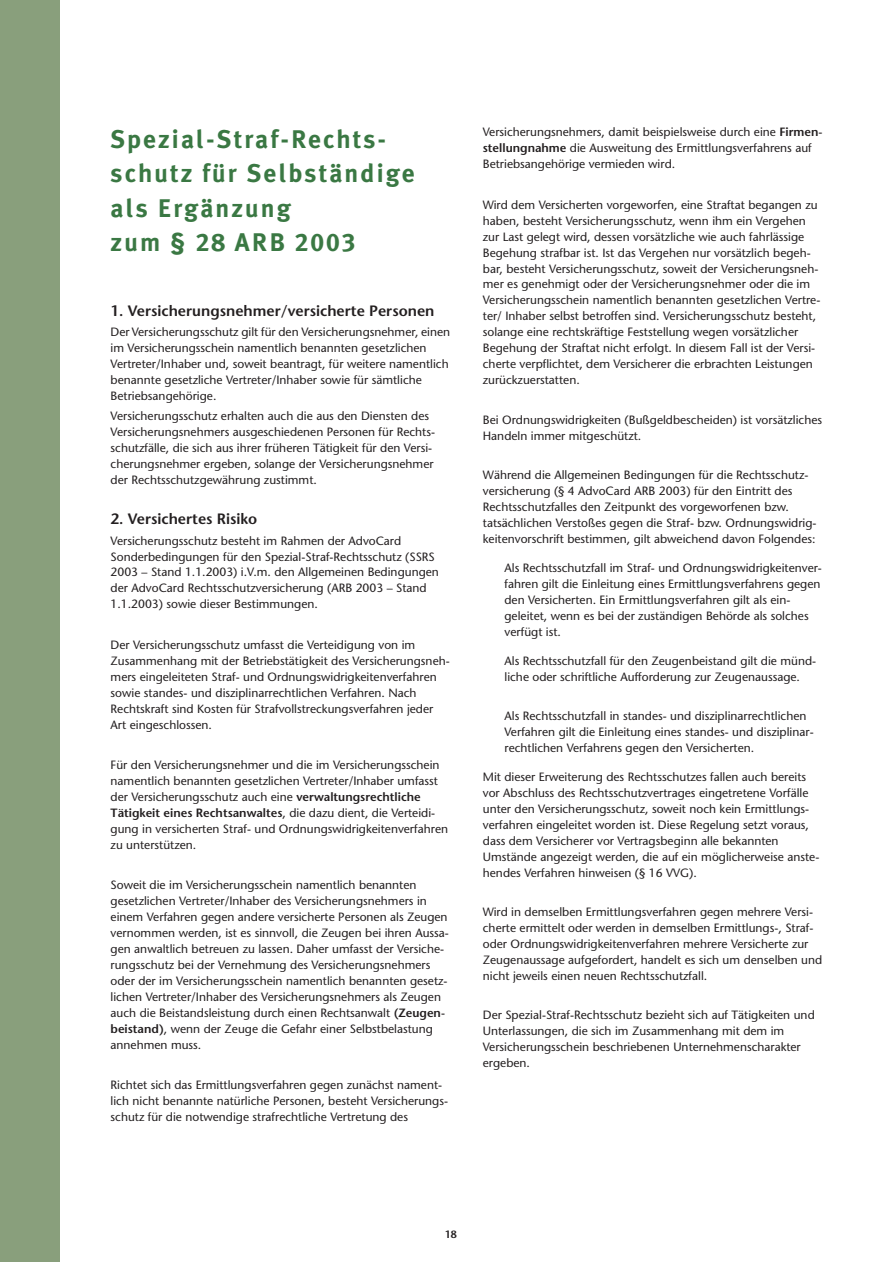
<style>
.page{position:relative;width:893px;height:1262px;background:#fff}
.page>*{position:absolute;margin:0;border:0;box-sizing:border-box;transform-origin:0 0}
.t1{font:700 25.5px/34.5px "Meta Plus";letter-spacing:.08em;color:#3a7843}
.t2{font:600 15px "Stone Sans";color:#231f20}
.t3{font:12px/15.9px "Stone Sans";color:#231f20}
.t4{font:600 10.5px "Stone Sans";color:#231f20}
.s1{font-family:"Meta Plus Bold Caps";font-weight:400}
.s2{font-weight:600}
</style>
<div class="page">
<div style="left:0;top:0;width:60px;height:1261px;background:#899f7c"></div>
<h1 class="t1" style="left:111px;top:124px;width:306px">Spezial-Straf-Rechts&shy;schutz für Selbständige als Ergänzung<br>zum § <span class="s1">28</span> ARB <span class="s1">2003</span></h1>
<p class="t2" style="left:111px;top:305px;width:325px">1. Versicherungsnehmer/versicherte Personen</p>
<p class="t3" style="left:111px;top:325px;width:341px">Der Versicherungsschutz gilt für den Versicherungsnehmer, einen im Versicherungsschein namentlich benannten gesetzlichen Vertreter/Inhaber und, soweit beantragt, für weitere namentlich benannte gesetzliche Vertreter/Inhaber sowie für sämtliche Betriebsangehörige.</p>
<p class="t3" style="left:111px;top:409px;width:326px">Versicherungsschutz erhalten auch die aus den Diensten des Versicherungsnehmers ausgeschiedenen Personen für Rechts&shy;schutzfälle, die sich aus ihrer früheren Tätigkeit für den Versi&shy;cherungsnehmer ergeben, solange der Versicherungsnehmer der Rechtsschutzgewährung zustimmt.</p>
<p class="t2" style="left:111px;top:513px;width:148px">2. Versichertes Risiko</p>
<p class="t3" style="left:111px;top:533px;width:330px">Versicherungsschutz besteht im Rahmen der AdvoCard Sonderbedingungen für den Spezial-Straf-Rechtsschutz (SSRS 2003 – Stand 1.1.2003) i.V.m. den Allgemeinen Bedingungen der AdvoCard Rechtsschutzversicherung (ARB 2003 – Stand 1.1.2003) sowie dieser Bestimmungen.</p>
<p class="t3" style="left:111px;top:638px;width:340px">Der Versicherungsschutz umfasst die Verteidigung von im Zusammenhang mit der Betriebstätigkeit des Versicherungsneh&shy;mers eingeleiteten Straf- und Ordnungswidrigkeitenverfahren sowie standes- und disziplinarrechtlichen Verfahren. Nach Rechtskraft sind Kosten für Strafvollstreckungsverfahren jeder Art eingeschlossen.</p>
<p class="t3" style="left:111px;top:758px;width:339px">Für den Versicherungsnehmer und die im Versicherungsschein namentlich benannten gesetzlichen Vertreter/Inhaber umfasst der Versicherungsschutz auch eine <span class="s2">verwaltungsrechtliche Tätigkeit eines Rechtsanwaltes</span>, die dazu dient, die Verteidi&shy;gung in versicherten Straf- und Ordnungswidrigkeitenverfahren zu unterstützen.</p>
<p class="t3" style="left:111px;top:878px;width:340px">Soweit die im Versicherungsschein namentlich benannten gesetzlichen Vertreter/Inhaber des Versicherungsnehmers in einem Verfahren gegen andere versicherte Personen als Zeugen vernommen werden, ist es sinnvoll, die Zeugen bei ihren Aussa&shy;gen anwaltlich betreuen zu lassen. Daher umfasst der Versiche&shy;rungsschutz bei der Vernehmung des Versicherungsnehmers oder der im Versicherungsschein namentlich benannten gesetz&shy;lichen Vertreter/Inhaber des Versicherungsnehmers als Zeugen auch die Beistandsleistung durch einen Rechtsanwalt <span class="s2">(Zeugen&shy;beistand)</span>, wenn der Zeuge die Gefahr einer Selbstbelastung annehmen muss.</p>
<p class="t3" style="left:111px;top:1078px;width:339px">Richtet sich das Ermittlungsverfahren gegen zunächst nament&shy;lich nicht benannte natürliche Personen, besteht Versicherungs&shy;schutz für die notwendige strafrechtliche Vertretung des</p>
<p class="t3" style="left:483px;top:126px;width:341px">Versicherungsnehmers, damit beispielsweise durch eine <span class="s2">Firmen&shy;stellungnahme</span> die Ausweitung des Ermittlungsverfahrens auf<br>Betriebsangehörige vermieden wird.</p>
<p class="t3" style="left:483px;top:198px;width:339px">Wird dem Versicherten vorgeworfen, eine Straftat begangen zu haben, besteht Versicherungsschutz, wenn ihm ein Vergehen zur Last gelegt wird, dessen vorsätzliche wie auch fahrlässige Begehung strafbar ist. Ist das Vergehen nur vorsätzlich begeh&shy;bar, besteht Versicherungsschutz, soweit der Versicherungsneh&shy;mer es genehmigt oder der Versicherungsnehmer oder die im Versicherungsschein namentlich benannten gesetzlichen Vertre&shy;ter/ Inhaber selbst betroffen sind. Versicherungsschutz besteht, solange eine rechtskräftige Feststellung wegen vorsätzlicher Begehung der Straftat nicht erfolgt. In diesem Fall ist der Versi&shy;cherte verpflichtet, dem Versicherer die erbrachten Leistungen zurückzuerstatten.</p>
<p class="t3" style="left:483px;top:413px;width:341px">Bei Ordnungswidrigkeiten (Bußgeldbescheiden) ist vorsätzliches<br>Handeln immer mitgeschützt.</p>
<p class="t3" style="left:483px;top:468px;width:335px">Während die Allgemeinen Bedingungen für die Rechtsschutz&shy;versicherung (§ 4 AdvoCard ARB 2003) für den Eintritt des Rechtsschutzfalles den Zeitpunkt des vorgeworfenen bzw. tatsächlichen Verstoßes gegen die Straf- bzw. Ordnungswidrig&shy;keitenvorschrift bestimmen, gilt abweichend davon Folgendes:</p>
<p class="t3" style="left:504px;top:561px;width:319px">Als Rechtsschutzfall im Straf- und Ordnungswidrigkeitenver&shy;fahren gilt die Einleitung eines Ermittlungsverfahrens gegen den Versicherten. Ein Ermittlungsverfahren gilt als ein&shy;geleitet, wenn es bei der zuständigen Behörde als solches verfügt ist.</p>
<p class="t3" style="left:504px;top:653px;width:313px">Als Rechtsschutzfall für den Zeugenbeistand gilt die münd&shy;liche oder schriftliche Aufforderung zur Zeugenaussage.</p>
<p class="t3" style="left:504px;top:709px;width:311px">Als Rechtsschutzfall in standes- und disziplinarrechtlichen<br>Verfahren gilt die Einleitung eines standes- und disziplinar&shy;rechtlichen Verfahrens gegen den Versicherten.</p>
<p class="t3" style="left:483px;top:770px;width:338px">Mit dieser Erweiterung des Rechtsschutzes fallen auch bereits vor Abschluss des Rechtsschutzvertrages eingetretene Vorfälle unter den Versicherungsschutz, soweit noch kein Ermittlungs&shy;verfahren eingeleitet worden ist. Diese Regelung setzt voraus, dass dem Versicherer vor Vertragsbeginn alle bekannten Umstände angezeigt werden, die auf ein möglicherweise anste&shy;hendes Verfahren hinweisen (§ 16 VVG).</p>
<p class="t3" style="left:483px;top:905px;width:341px">Wird in demselben Ermittlungsverfahren gegen mehrere Versi&shy;cherte ermittelt oder werden in demselben Ermittlungs-, Straf&shy;oder Ordnungswidrigkeitenverfahren mehrere Versicherte zur Zeugenaussage aufgefordert, handelt es sich um denselben und nicht jeweils einen neuen Rechtsschutzfall.</p>
<p class="t3" style="left:483px;top:1008px;width:333px">Der Spezial-Straf-Rechtsschutz bezieht sich auf Tätigkeiten und Unterlassungen, die sich im Zusammenhang mit dem im Versicherungsschein beschriebenen Unternehmenscharakter ergeben.</p>
<p class="t4" style="left:445px;top:1230px;width:14px">18</p>
</div>
